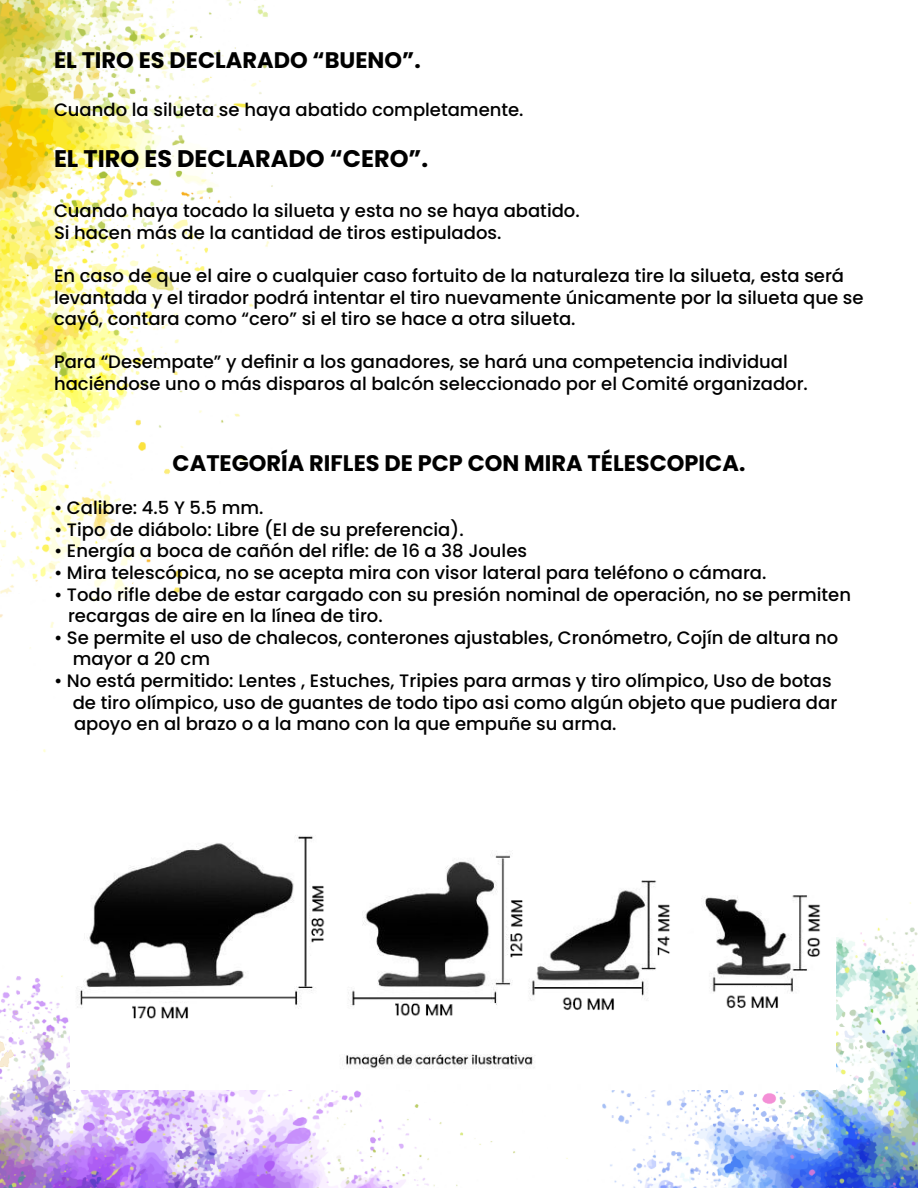
<style>
.page{position:relative;width:918px;height:1188px;background:#fff}
.page>*{position:absolute;margin:0;border:0;box-sizing:border-box;transform-origin:0 0}
.t1{font:700 24px "Poppins";color:#000}
.t2{font:700 22.5px "Poppins";color:#000}
.t3{font:500 18px/21.6px "Poppins";color:#000}
.s1{color:#fff}
</style>
<div class="page">
<img style="left:0;top:0;width:918px;height:1188px">
<img style="left:70px;top:782px;width:766px;height:307px">
<p class="t2" style="left:54px;top:47px;width:368px">EL TIRO ES DECLARADO “BUENO”.</p>
<p class="t3" style="left:54px;top:99px;width:471px">Cuando la silueta se haya abatido completamente.</p>
<h1 class="t1" style="left:54px;top:145px;width:376px">EL TIRO ES DECLARADO “CERO”.</h1>
<p class="t3" style="left:54px;top:200px;width:527px">Cuando haya tocado la silueta y esta no se haya abatido.<br>Si hacen más de la cantidad de tiros estipulados.</p>
<p class="t3" style="left:54px;top:265px;width:811px">En caso de que el aire o cualquier caso fortuito de la naturaleza tire la silueta, esta será levantada y el tirador podrá intentar el tiro nuevamente únicamente por la silueta que se cayó, contara como “cero” si el tiro se hace a otra silueta.</p>
<p class="t3" style="left:54px;top:351px;width:755px">Para “Desempate” y definir a los ganadores, se hará una competencia individual haciéndose uno o más disparos al balcón seleccionado por el Comité organizador.</p>
<p class="t2" style="left:173px;top:450px;width:574px">CATEGORÍA RIFLES DE PCP CON MIRA TÉLESCOPICA.</p>
<p class="t3" style="left:54px;top:497px;width:211px">• Calibre: 4.5 Y 5.5 mm.</p>
<p class="t3" style="left:54px;top:519px;width:411px">• Tipo de diábolo: Libre (El de su preferencia).</p>
<p class="t3" style="left:54px;top:540px;width:475px">• Energía a boca de cañón del rifle: de 16 a 38 Joules</p>
<p class="t3" style="left:54px;top:562px;width:714px">• Mira telescópica, no se acepta mira con visor lateral para teléfono o cámara.</p>
<p class="t3" style="left:68px;top:584px;width:785px;text-indent:-14px">• Todo rifle debe de estar cargado con su presión nominal de operación, no se permiten recargas de aire en la línea de tiro.</p>
<p class="t3" style="left:73px;top:627px;width:767px;text-indent:-19px">• Se permite el uso de chalecos, conterones ajustables, Cronómetro, Cojín de altura no mayor a 20 cm</p>
<p class="t3" style="left:54px;top:670px;width:779px">• No está permitido: Lentes , Estuches, Tripies para armas y tiro olímpico, Uso de botas</p>
<p class="t3" style="left:73px;top:692px;width:766px">de tiro olímpico, uso de guantes de todo tipo asi como algún objeto que pudiera dar</p>
<p class="t3" style="left:54px;top:713px;width:564px"><span class="s1">ZZ</span>apoyo en al brazo o a la mano con la que empuñe su arma.</p>
</div>
